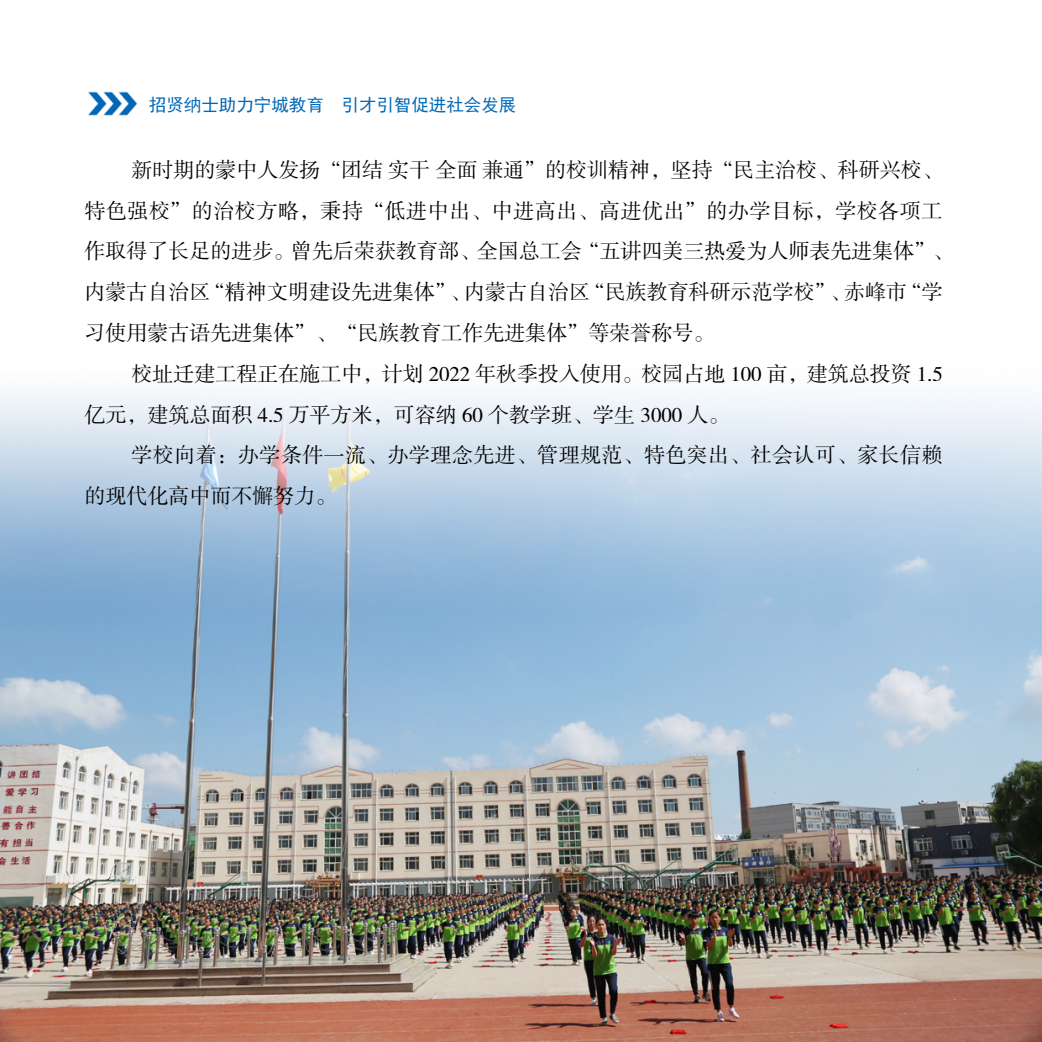
<style>
.page{position:relative;width:1042px;height:1042px;background:#fff}
.page>*{position:absolute;margin:0;border:0;box-sizing:border-box;transform-origin:0 0}
.t1{font:21px/40.8px "FZSSJW GB1 0";color:#000}
.t2{font:21px/40.8px "FZSSJW GB1 0";letter-spacing:.02em;color:#000}
.t3{font:17.5px "Sim Hei";color:#0168b7}
</style>
<div class="page">
<img style="left:88px;top:91px;width:50px;height:25px">
<img style="left:0;top:390px;width:1042px;height:652px">
<p class="t3" style="left:149px;top:96px;width:369px">招贤纳士助力宁城教育 引才引智促进社会发展</p>
<p class="t1" style="left:84px;top:150px;width:870px;text-indent:47px">新时期的蒙中人发扬“团结实干全面兼通”的校训精神，坚持“民主治校、科研兴校、特色强校”的治校方略，秉持“低进中出、中进高出、高进优出”的办学目标，学校各项工作取得了长足的进步。曾先后荣获教育部、全国总工会“五讲四美三热爱为人师表先进集体”、内蒙古自治区“精神文明建设先进集体”、内蒙古自治区“民族教育科研示范学校”、赤峰市“学习使用蒙古语先进集体”、“民族教育工作先进集体”等荣誉称号。</p>
<p class="t1" style="left:84px;top:354px;width:860px;text-indent:47px">校址迁建工程正在施工中，计划 2022 年秋季投入使用。校园占地 100 亩，建筑总投资 1.5亿元，建筑总面积 4.5 万平方米，可容纳 60 个教学班、学生 3000 人。</p>
<p class="t2" style="left:84px;top:436px;width:860px;text-indent:47px">学校向着：办学条件一流、办学理念先进、管理规范、特色突出、社会认可、家长信赖的现代化高中而不懈努力。</p>
</div>
